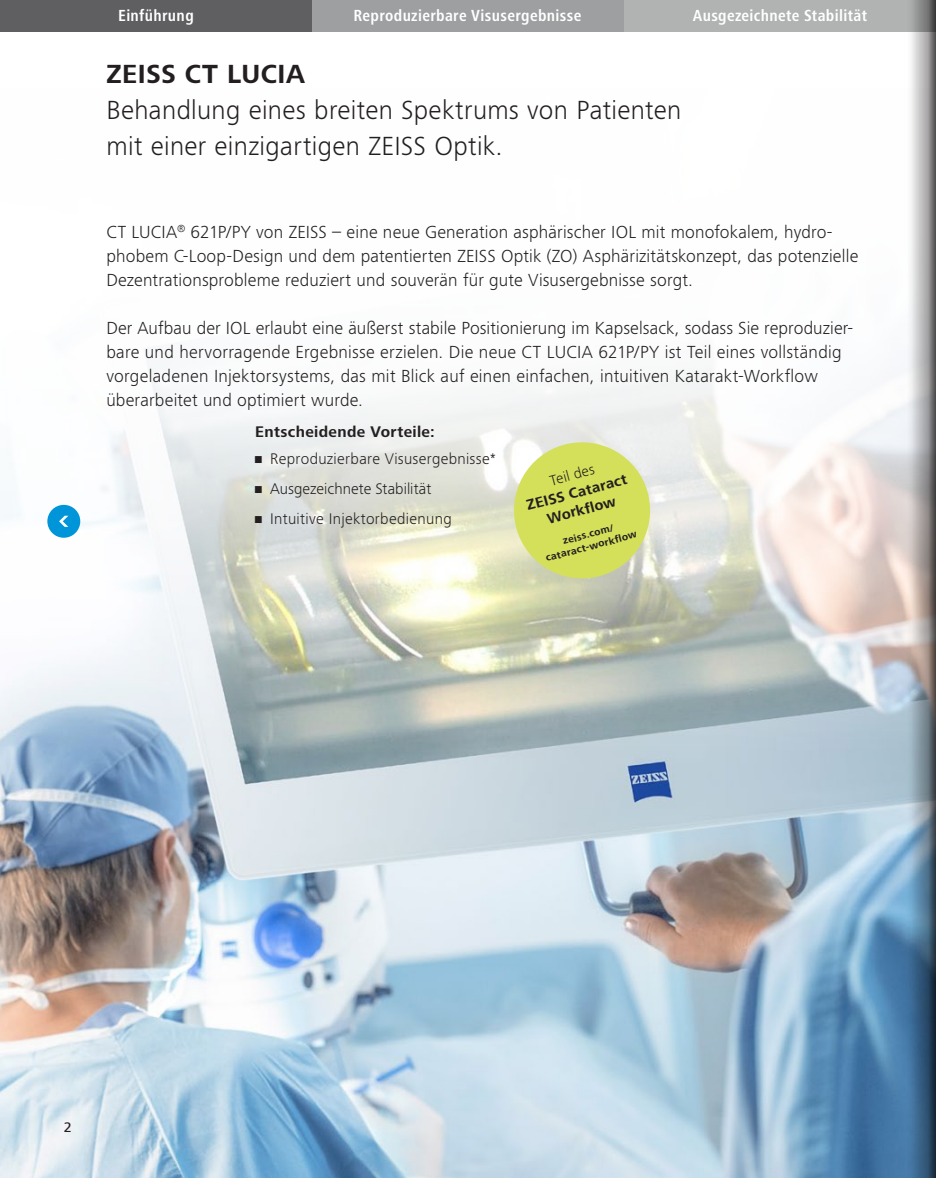
<style>
.page{position:relative;width:936px;height:1178px;background:#fff}
.page>*{position:absolute;margin:0;border:0;box-sizing:border-box;transform-origin:0 0}
.t1{font:300 27px/36px "ZEISS Frutiger Next W1 G";letter-spacing:.015em;color:#231f20}
.t2{font:700 27px "ZEISS Frutiger Next W1 G";letter-spacing:.02em;color:#231f20}
.t3{font:300 18px/24px "ZEISS Frutiger Next W1 G";letter-spacing:.01em;color:#231f20}
.t4{font:700 condensed 16.5px "ZEISS Frutiger Next W1 G";letter-spacing:.02em;color:#fff}
.t5{font:300 15.9px "ZEISS Frutiger Next W1 G";letter-spacing:.02em;color:#231f20}
.t6{font:700 15.9px "ZEISS Frutiger Next W1 G";letter-spacing:.025em;color:#231f20}
.t7{font:700 15px/18px "ZEISS Frutiger Next W1 G";color:#231f20;text-align:center}
.t8{font:300 15px "ZEISS Frutiger Next W1 G";color:#231f20}
.t9{font:500 14.25px "ZEISS Frutiger Next W1 G";color:#231f20}
.t10{font:700 10.5px/12px "ZEISS Frutiger Next W1 G";color:#231f20;text-align:center}
</style>
<div class="page">
<img style="left:0;top:982px;width:897px;height:196px">
<img style="left:0;top:368px;width:897px;height:614px">
<div style="left:0;top:0;width:312px;height:32px;background:#5f5f62"></div>
<div style="left:312px;top:0;width:623px;height:32px;background:linear-gradient(to right,#97999c,#b7b9b9)"></div>
<div style="left:47px;top:505px;width:33px;height:33px;background:#0095d9;border-radius:50%"></div>
<svg style="left:59px;top:516px;width:9px;height:11px"></svg>
<svg style="left:506px;top:435px;width:151px;height:151px;background:#d9e187"></svg>
<hr style="left:935px;top:0;width:1px;height:1178px;background:#231f20">
<svg style="left:897px;top:0;width:28px;height:1178px"></svg>
<svg style="left:925px;top:0;width:10px;height:1178px;background:#697179"></svg>
<p class="t4" style="left:118px;top:4px;width:77px">Einführung</p>
<p class="t4" style="left:353px;top:4px;width:229px">Reproduzierbare Visusergebnisse</p>
<p class="t4" style="left:692px;top:4px;width:176px">Ausgezeichnete Stabilität</p>
<h1 class="t2" style="left:106px;top:55px;width:200px">ZEISS CT LUCIA</h1>
<h1 class="t1" style="left:106px;top:91px;width:576px">Behandlung eines breiten Spektrums von Patienten mit einer einzigartigen ZEISS Optik.</h1>
<p class="t3" style="left:106px;top:219px;width:753px">CT LUCIA<sup>®</sup> 621P/PY von ZEISS – eine neue Generation asphärischer IOL mit monofokalem, hydro&shy;phobem C-Loop-Design und dem patentierten ZEISS Optik (ZO) Asphärizitätskonzept, das potenzielle<br>Dezentrationsprobleme reduziert und souverän für gute Visusergebnisse sorgt.</p>
<p class="t3" style="left:106px;top:315px;width:748px">Der Aufbau der IOL erlaubt eine äußerst stabile Positionierung im Kapselsack, sodass Sie reproduzier&shy;bare und hervorragende Ergebnisse erzielen. Die neue CT LUCIA 621P/PY ist Teil eines vollständig vorgeladenen Injektorsystems, das mit Blick auf einen einfachen, intuitiven Katarakt-Workflow überarbeitet und optimiert wurde.</p>
<p class="t6" style="left:255px;top:421px;width:181px">Entscheidende Vorteile:</p>
<p class="t5" style="left:255px;top:448px;width:242px">• Reproduzierbare Visusergebnisse*</p>
<p class="t5" style="left:255px;top:477px;width:177px">• Ausgezeichnete Stabilität</p>
<p class="t5" style="left:255px;top:507px;width:198px">• Intuitive Injektorbedienung</p>
<p class="t8" style="left:547px;top:471px;width:47px;rotate:-15deg">Teil des</p>
<p class="t7" style="left:524px;top:496px;width:105px;rotate:-15deg">ZEISS Cataract<br>Workfl ow</p>
<p class="t10" style="left:541px;top:540px;width:95px;rotate:-15deg">zeiss.com/ cataract-workfl ow</p>
<p class="t9" style="left:64px;top:1117px;width:10px">2</p>
</div>
